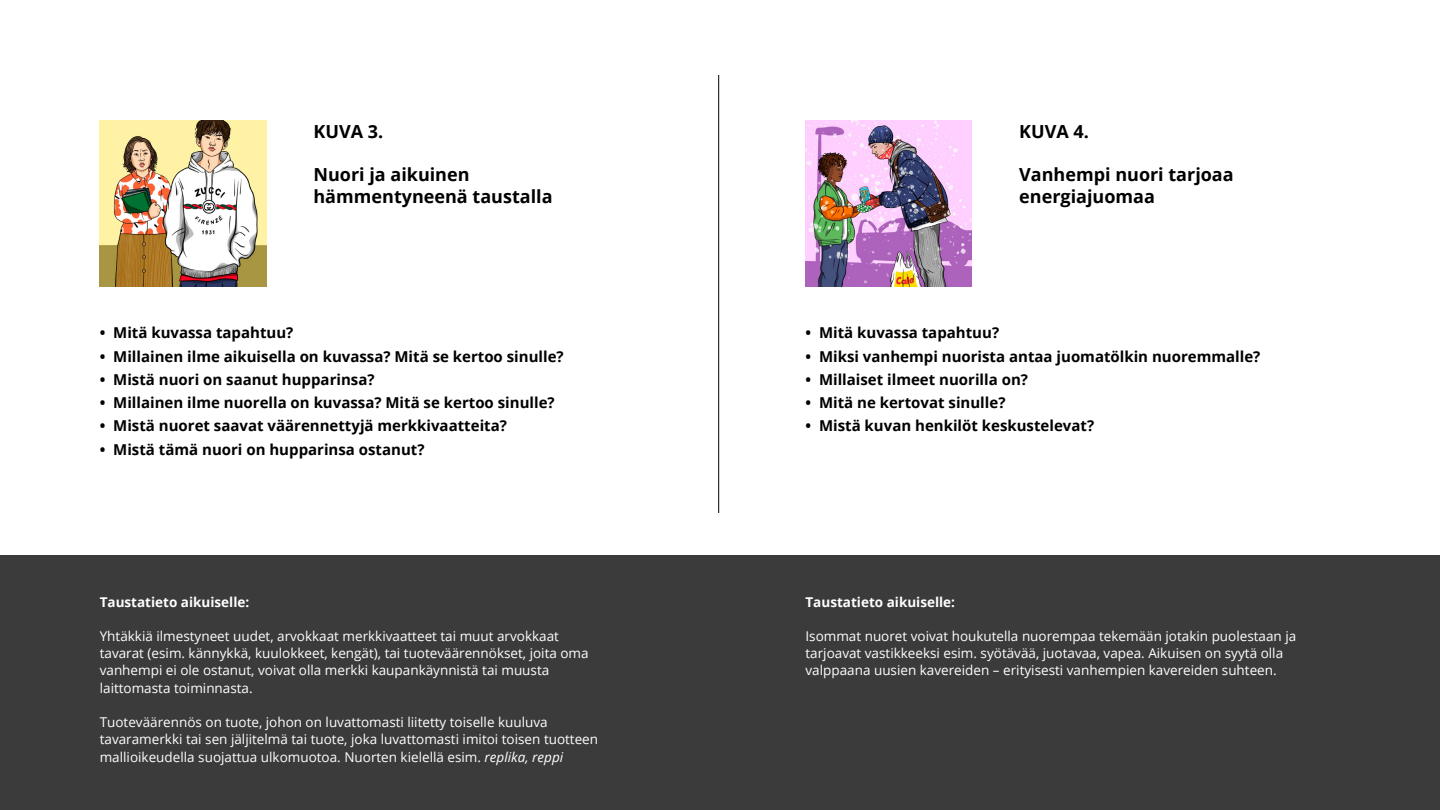
<style>
.page{position:relative;width:1440px;height:810px;background:#fff}
.page>*{position:absolute;margin:0;border:0;box-sizing:border-box;transform-origin:0 0}
.t1{font:700 18px/21.6px "Open Sans";color:#000}
.t2{font:700 15px "Open Sans";color:#000}
.t3{font:13.5px/17.2px "Open Sans";color:#fff}
.t4{font:700 13.5px "Open Sans";color:#fff}
.s1{font-style:italic}
</style>
<div class="page">
<div style="left:0;top:556px;width:1440px;height:254px;background:#3b3b3b"></div>
<hr style="left:718px;top:75px;width:1px;height:438px;background:#000">
<img style="left:100px;top:120px;width:166px;height:166px">
<img style="left:806px;top:120px;width:166px;height:166px">
<p class="t1" style="left:314px;top:120px;width:71px">KUVA 3.</p>
<p class="t1" style="left:314px;top:164px;width:241px">Nuori ja aikuinen hämmentyneenä taustalla</p>
<p class="t2" style="left:100px;top:322px;width:195px">• Mitä kuvassa tapahtuu?</p>
<p class="t2" style="left:100px;top:346px;width:466px">• Millainen ilme aikuisella on kuvassa? Mitä se kertoo sinulle?</p>
<p class="t2" style="left:100px;top:369px;width:276px">• Mistä nuori on saanut hupparinsa?</p>
<p class="t2" style="left:100px;top:392px;width:456px">• Millainen ilme nuorella on kuvassa? Mitä se kertoo sinulle?</p>
<p class="t2" style="left:100px;top:415px;width:409px">• Mistä nuoret saavat väärennettyjä merkkivaatteita?</p>
<p class="t2" style="left:100px;top:439px;width:326px">• Mistä tämä nuori on hupparinsa ostanut?</p>
<p class="t4" style="left:100px;top:593px;width:151px">Taustatieto aikuiselle:</p>
<p class="t3" style="left:100px;top:627px;width:490px">Yhtäkkiä ilmestyneet uudet, arvokkaat merkkivaatteet tai muut arvokkaat tavarat (esim. kännykkä, kuulokkeet, kengät), tai tuoteväärennökset, joita oma vanhempi ei ole ostanut, voivat olla merkki kaupankäynnistä tai muusta laittomasta toiminnasta.</p>
<p class="t3" style="left:100px;top:713px;width:500px">Tuoteväärennös on tuote, johon on luvattomasti liitetty toiselle kuuluva tavaramerkki tai sen jäljitelmä tai tuote, joka luvattomasti imitoi toisen tuotteen mallioikeudella suojattua ulkomuotoa. Nuorten kielellä esim. <span class="s1">replika, reppi</span></p>
<p class="t1" style="left:1019px;top:120px;width:71px">KUVA 4.</p>
<p class="t1" style="left:1019px;top:164px;width:216px">Vanhempi nuori tarjoaa energiajuomaa</p>
<p class="t2" style="left:806px;top:322px;width:195px">• Mitä kuvassa tapahtuu?</p>
<p class="t2" style="left:806px;top:346px;width:456px">• Miksi vanhempi nuorista antaa juomatölkin nuoremmalle?</p>
<p class="t2" style="left:806px;top:369px;width:224px">• Millaiset ilmeet nuorilla on?</p>
<p class="t2" style="left:806px;top:392px;width:201px">• Mitä ne kertovat sinulle?</p>
<p class="t2" style="left:806px;top:415px;width:290px">• Mistä kuvan henkilöt keskustelevat?</p>
<p class="t4" style="left:806px;top:593px;width:151px">Taustatieto aikuiselle:</p>
<p class="t3" style="left:806px;top:627px;width:492px">Isommat nuoret voivat houkutella nuorempaa tekemään jotakin puolestaan ja tarjoavat vastikkeeksi esim. syötävää, juotavaa, vapea. Aikuisen on syytä olla valppaana uusien kavereiden – erityisesti vanhempien kavereiden suhteen.</p>
</div>
